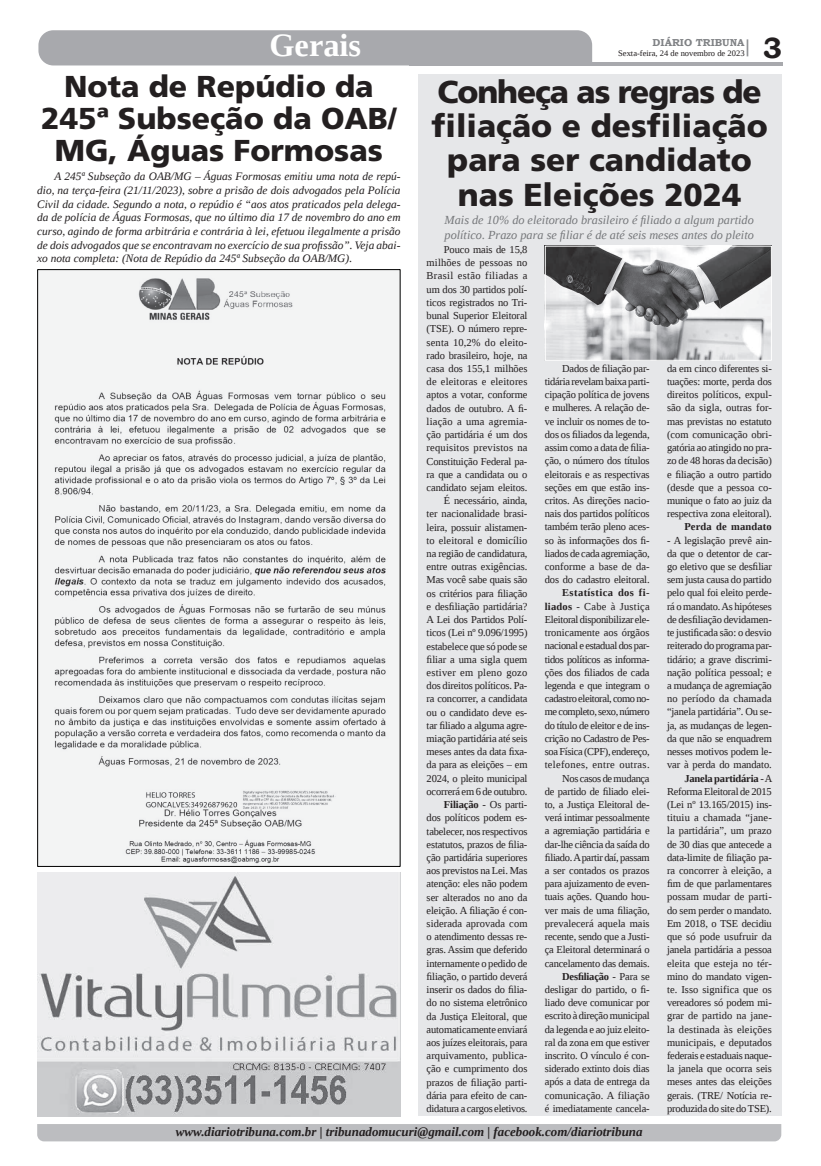
<style>
.page{position:relative;width:821px;height:1166px;background:#fff}
.page>*{position:absolute;margin:0;border:0;box-sizing:border-box;transform-origin:0 0}
.t1{font:700 32.38px "Liberation Serif";color:#fff}
.t2{font:900 31.68px/34.3px "Frutiger LT Std";color:#231f20;text-align:center}
.t3{font:900 30.19px/31.9px "Frutiger LT Std";color:#231f20;text-align:center}
.t4{font:700 29.31px "Bookman Old Style";color:#231f20}
.t5{font:italic 700 12.95px "Liberation Serif";color:#231f20}
.t6{font:italic 12.34px/15px "Liberation Serif";color:#76787b}
.t7{font:italic 11.38px/13.7px "Liberation Serif";color:#231f20;text-align:justify}
.t8{font:10.59px/13.2px "Liberation Serif";letter-spacing:-.015em;color:#231f20;text-align:right}
.t9{font:700 10.59px "Liberation Serif";letter-spacing:.015em;color:#231f20}
.t10{font:700 10.06px "Bookman Old Style";color:#808285}
.t11{font:8.4px "Liberation Serif";color:#231f20}
.s1{font-weight:700}
</style>
<div class="page">
<hr style="left:409px;top:62px;width:374px;height:3px;background:#a8a9ad">
<div style="left:38px;top:30px;width:554px;height:35px;background:#a8a9ad"></div>
<svg style="left:747px;top:39px;width:1px;height:17px"></svg>
<div style="left:37px;top:1124px;width:744px;height:17px;background:#bcbdc0"></div>
<div style="left:418px;top:74px;width:363px;height:1042px;background:#e6e7e9"></div>
<img style="left:547px;top:248px;width:223px;height:111px">
<div style="left:545px;top:246px;width:227px;height:115px;border:1px solid #fff"></div>
<img style="left:39px;top:271px;width:360px;height:594px">
<img style="left:37px;top:873px;width:364px;height:243px">
<h1 class="t1" style="left:269px;top:24px;width:93px">Gerais</h1>
<h3 class="t3" style="left:41px;top:70px;width:357px">Nota de Repúdio da<br>245ª Subseção da OAB/<br>MG, Águas Formosas</h3>
<p class="t7" style="left:37px;top:170px;width:365px;text-indent:17px">A 245ª Subseção da OAB/MG – Águas Formosas emitiu uma nota de repú&shy;dio, na terça-feira (21/11/2023), sobre a prisão de dois advogados pela Polícia Civil da cidade. Segundo a nota, o repúdio é “aos atos praticados pela delega&shy;da de polícia de Águas Formosas, que no último dia 17 de novembro do ano em curso, agindo de forma arbitrária e contrária à lei, efetuou ilegalmente a prisão de dois advogados que se encontravam no exercício de sua profissão”. Veja abai&shy;xo nota completa: (Nota de Repúdio da 245ª Subseção da OAB/MG).</p>
<p class="t10" style="left:653px;top:35px;width:93px">DIÁRIO TRIBUNA</p>
<p class="t11" style="left:618px;top:48px;width:128px">Sexta-feira, 24 de novembro de 2023</p>
<h3 class="t4" style="left:763px;top:27px;width:21px">3</h3>
<h2 class="t2" style="left:432px;top:74px;width:338px">Conheça as regras de filiação e desfiliação para ser candidato nas Eleições 2024</h2>
<p class="t8" style="left:427px;top:243px;width:102px">Pouco mais de 15,8 milhões de pessoas no<br>Brasil estão filiadas a um dos 30 partidos polí&shy;ticos registrados no Tri&shy;bunal Superior Eleitoral (TSE). O número repre&shy;senta 10,2% do eleito&shy;rado brasileiro, hoje, na casa dos 155,1 milhões de eleitoras e eleitores aptos a votar, conforme dados de outubro. A fi&shy;liação a uma agremia&shy;ção partidária é um dos requisitos previstos na<br>Constituição Federal pa&shy;ra que a candidata ou o candidato sejam eleitos.<br>É necessário, ainda,<br>ter nacionalidade brasi&shy;leira, possuir alistamen&shy;to eleitoral e domicílio na região de candidatura, entre outras exigências.<br>Mas você sabe quais são os critérios para filiação e desfiliação partidária?<br>A Lei dos Partidos Polí&shy;ticos (Lei nº 9.096/1995) estabelece que só pode se filiar a uma sigla quem estiver em pleno gozo dos direitos políticos. Pa&shy;ra concorrer, a candidata ou o candidato deve es&shy;tar filiado a alguma agre&shy;miação partidária até seis meses antes da data fixa&shy;da para as eleições – em<br>2024, o pleito municipal ocorrerá em 6 de outubro.<br><span class="s1">Filiação</span> - Os parti-<br>dos políticos podem es&shy;tabelecer, nos respectivos estatutos, prazos de filia&shy;ção partidária superiores aos previstos na Lei. Mas atenção: eles não podem ser alterados no ano da eleição. A filiação é con&shy;siderada aprovada com o atendimento dessas re&shy;gras. Assim que deferido internamente o pedido de filiação, o partido deverá inserir os dados do filia&shy;do no sistema eletrônico da Justiça Eleitoral, que automaticamente enviará aos juízes eleitorais, para arquivamento, publica&shy;ção e cumprimento dos prazos de filiação parti&shy;dária para efeito de can&shy;didatura a cargos eletivos.</p>
<p class="t6" style="left:445px;top:213px;width:311px">Mais de 10% do eleitorado brasileiro é filiado a algum partido político. Prazo para se filiar é de até seis meses antes do pleito</p>
<p class="t8" style="left:545px;top:362px;width:106px;text-align:justify;text-indent:17px">Dados de filiação par&shy;tidária revelam baixa parti&shy;cipação política de jovens e mulheres. A relação de&shy;ve incluir os nomes de to&shy;dos os filiados da legenda, assim como a data de filia&shy;ção, o número dos títulos eleitorais e as respectivas seções em que estão ins&shy;critos. As direções nacio&shy;nais dos partidos políticos também terão pleno aces&shy;so às informações dos fi&shy;liados de cada agremiação, conforme a base de da&shy;dos do cadastro eleitoral.</p>
<p class="t8" style="left:545px;top:586px;width:106px"><span class="s1">Estatística dos fi&shy;liados</span> - Cabe à Justiça<br>Eleitoral disponibilizar ele&shy;tronicamente aos órgãos nacional e estadual dos par&shy;tidos políticos as informa&shy;ções dos filiados de cada legenda e que integram o cadastro eleitoral, como no&shy;me completo, sexo, número do título de eleitor e de ins&shy;crição no Cadastro de Pes&shy;soa Física (CPF), endereço, telefones, entre outras.<br>Nos casos de mudança<br>de partido de filiado elei&shy;to, a Justiça Eleitoral de&shy;verá intimar pessoalmente a agremiação partidária e dar-lhe ciência da saída do filiado. A partir daí, passam a ser contados os prazos para ajuizamento de even&shy;tuais ações. Quando hou&shy;ver mais de uma filiação, prevalecerá aquela mais recente, sendo que a Justi&shy;ça Eleitoral determinará o cancelamento das demais.<br><span class="s1">Desfiliação</span> - Para se desligar do partido, o fi&shy;liado deve comunicar por escrito à direção municipal da legenda e ao juiz eleito&shy;ral da zona em que estiver inscrito. O vínculo é con&shy;siderado extinto dois dias após a data de entrega da comunicação. A filiação é imediatamente cancela-</p>
<p class="t8" style="left:667px;top:362px;width:106px;text-align:justify">da em cinco diferentes si&shy;tuações: morte, perda dos direitos políticos, expul&shy;são da sigla, outras for&shy;mas previstas no estatuto (com comunicação obri&shy;gatória ao atingido no pra&shy;zo de 48 horas da decisão) e filiação a outro partido (desde que a pessoa co&shy;munique o fato ao juiz da respectiva zona eleitoral).</p>
<p class="t9" style="left:684px;top:520px;width:89px">Perda de mandato</p>
<p class="t8" style="left:667px;top:533px;width:107px">- A legislação prevê ain&shy;da que o detentor de car&shy;go eletivo que se desfiliar sem justa causa do partido pelo qual foi eleito perde&shy;rá o mandato. As hipóteses de desfiliação devidamen&shy;te justificada são: o desvio reiterado do programa par&shy;tidário; a grave discrimi&shy;nação política pessoal; e a mudança de agremiação no período da chamada “janela partidária”. Ou se&shy;ja, as mudanças de legen&shy;da que não se enquadrem nesses motivos podem le&shy;var à perda do mandato.<br><span class="s1">Janela partidária</span> - A<br>Reforma Eleitoral de 2015 (Lei nº 13.165/2015) ins&shy;tituiu a chamada “jane&shy;la partidária”, um prazo de 30 dias que antecede a data-limite de filiação pa&shy;ra concorrer à eleição, a fim de que parlamentares possam mudar de parti&shy;do sem perder o mandato.<br>Em 2018, o TSE decidiu que só pode usufruir da janela partidária a pessoa eleita que esteja no tér&shy;mino do mandato vigen&shy;te. Isso significa que os vereadores só podem mi&shy;grar de partido na jane&shy;la destinada às eleições municipais, e deputados federais e estaduais naque&shy;la janela que ocorra seis meses antes das eleições gerais. (TRE/ Notícia re&shy;produzida do site do TSE).</p>
<p class="t5" style="left:176px;top:1123px;width:468px">www.diariotribuna.com.br | tribunadomucuri@gmail.com | facebook.com/diariotribuna</p>
</div>
